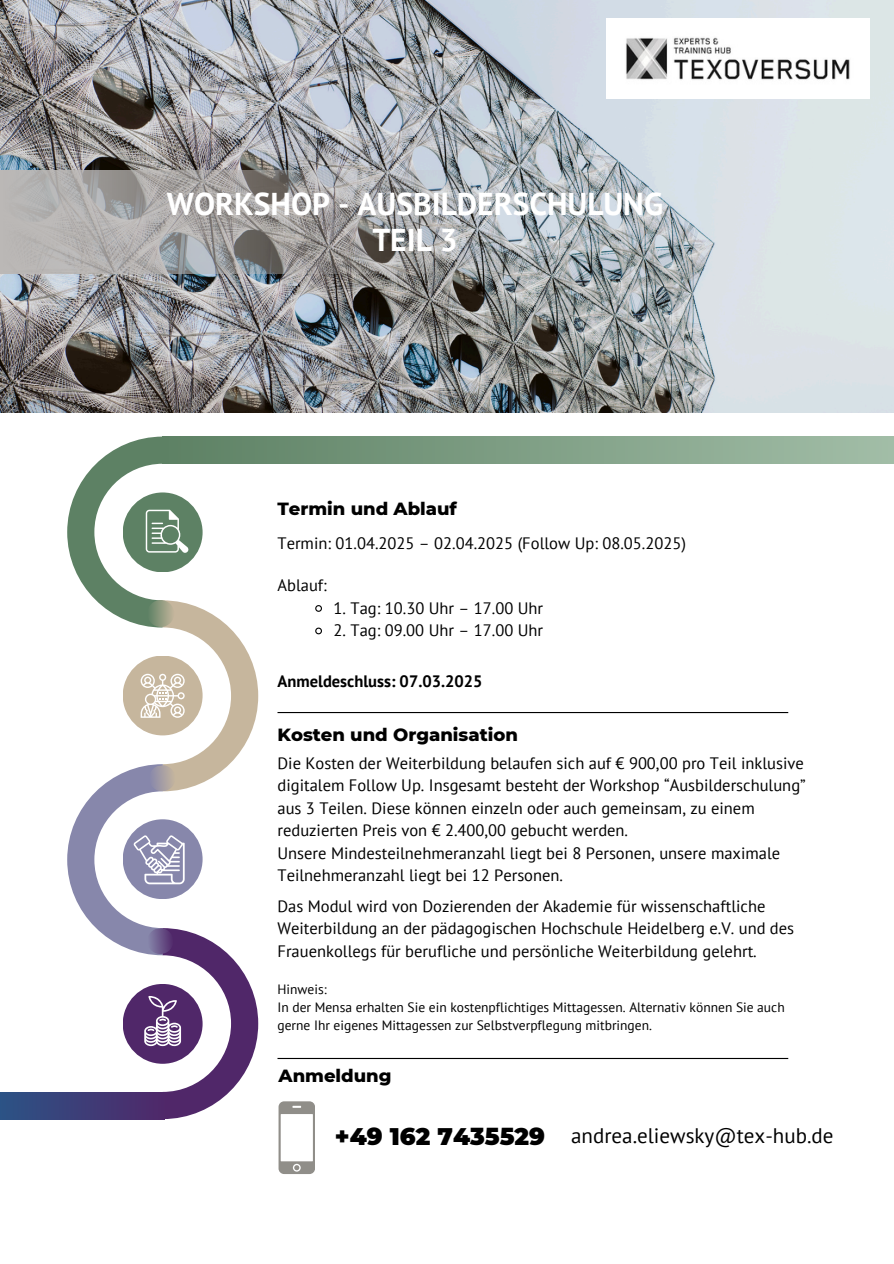
<style>
.page{position:relative;width:894px;height:1264px;background:#fff}
.page>*{position:absolute;margin:0;border:0;box-sizing:border-box;transform-origin:0 0}
.t1{font:700 31.5px/36px "PT Sans";color:#fff;text-align:center}
.t2{font:900 24px "Montserrat";color:#000}
.t3{font:21px "PT Sans";color:#000}
.t4{font:800 18px "Montserrat";color:#000}
.t5{font:16.5px/22.5px "PT Sans";color:#000}
.t6{font:700 16.5px "PT Sans";color:#000}
.t7{font:13.5px "PT Sans";color:#000}
</style>
<div class="page">
<svg style="left:278px;top:1101px;width:36px;height:72px"></svg>
<img style="left:0;top:0;width:893px;height:413px">
<svg style="left:0;top:170px;width:557px;height:104px;background:#a1a1a2"></svg>
<img style="left:606px;top:19px;width:262px;height:79px">
<hr style="left:277px;top:1057px;width:511px;height:2px;background:#000">
<svg style="left:258px;top:436px;width:635px;height:28px;background:#83a389"></svg>
<svg style="left:67px;top:436px;width:191px;height:682px"></svg>
<div style="left:0;top:1092px;width:164px;height:27px;background:linear-gradient(to right,#2b5385,#4f286a)"></div>
<hr style="left:277px;top:712px;width:511px;height:1px;background:#000">
<svg style="left:315px;top:605px;width:7px;height:7px"></svg>
<svg style="left:315px;top:627px;width:7px;height:8px"></svg>
<h4 class="t1" style="left:167px;top:185px;width:497px">WORKSHOP - AUSBILDERSCHULUNG<br>TEIL 3</h4>
<h4 class="t4" style="left:277px;top:497px;width:181px">Termin und Ablauf</h4>
<h5 class="t5" style="left:277px;top:532px;width:410px">Termin: 01.04.2025 – 02.04.2025 (Follow Up: 08.05.2025)</h5>
<h5 class="t5" style="left:277px;top:573px;width:51px">Ablauf:</h5>
<p class="t5" style="left:333px;top:596px;width:211px">1. Tag: 10.30 Uhr – 17.00 Uhr</p>
<p class="t5" style="left:333px;top:618px;width:211px">2. Tag: 09.00 Uhr – 17.00 Uhr</p>
<h4 class="t6" style="left:277px;top:670px;width:206px">Anmeldeschluss: 07.03.2025</h4>
<p class="t4" style="left:277px;top:723px;width:242px">Kosten und Organisation</p>
<h5 class="t5" style="left:277px;top:751px;width:529px">Die Kosten der Weiterbildung belaufen sich auf € 900,00 pro Teil inklusive digitalem Follow Up. Insgesamt besteht der Workshop “Ausbilderschulung” aus 3 Teilen. Diese können einzeln oder auch gemeinsam, zu einem reduzierten Preis von € 2.400,00 gebucht werden.<br>Unsere Mindesteilnehmeranzahl liegt bei 8 Personen, unsere maximale Teilnehmeranzahl liegt bei 12 Personen.</h5>
<h4 class="t5" style="left:277px;top:894px;width:518px">Das Modul wird von Dozierenden der Akademie für wissenschaftliche<br>Weiterbildung an der pädagogischen Hochschule Heidelberg e.V. und des<br>Frauenkollegs für berufliche und persönliche Weiterbildung gelehrt.</h4>
<p class="t7" style="left:277px;top:980px;width:51px">Hinweis:</p>
<p class="t7" style="left:277px;top:998px;width:508px">In der Mensa erhalten Sie ein kostenpflichtiges Mittagessen. Alternativ können Sie auch</p>
<p class="t7" style="left:277px;top:1016px;width:376px">gerne Ihr eigenes Mittagessen zur Selbstverpflegung mitbringen.</p>
<p class="t4" style="left:278px;top:1064px;width:114px">Anmeldung</p>
<h1 class="t2" style="left:335px;top:1121px;width:212px">+49 162 7435529</h1>
<p class="t3" style="left:571px;top:1121px;width:264px">andrea.eliewsky@tex-hub.de</p>
</div>
